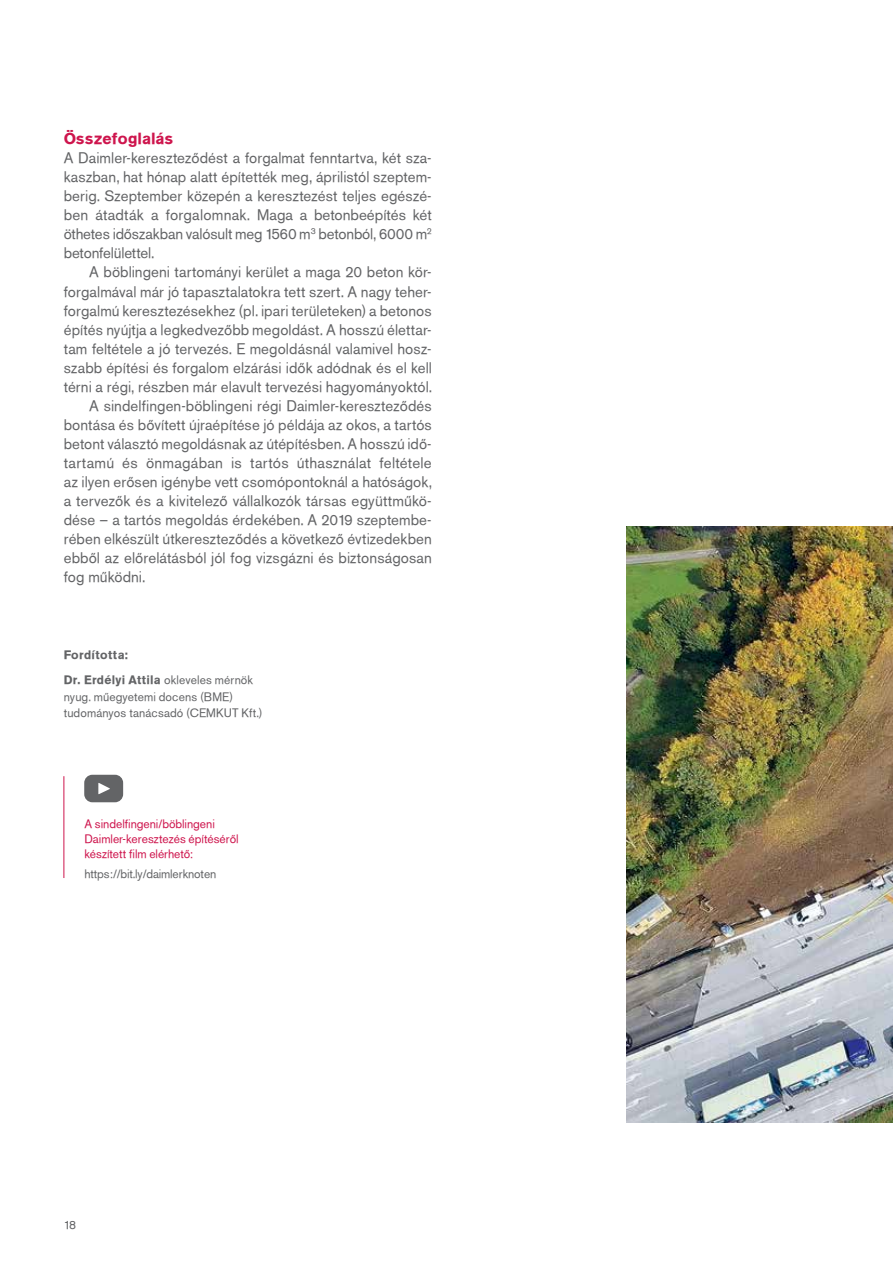
<style>
.page{position:relative;width:893px;height:1263px;background:#fff}
.page>*{position:absolute;margin:0;border:0;box-sizing:border-box;transform-origin:0 0}
.t1{font:700 15.75px "Akzidenz Grotesk PFL";letter-spacing:.015em;color:#ce154d}
.t2{font:15px/19px "Akzidenz Grotesk PFL";letter-spacing:.025em;color:#636466;text-align:justify}
.t3{font:12px/16.5px "Akzidenz Grotesk PFL";letter-spacing:.025em;color:#636466}
.t4{font:12px/15.1px "Akzidenz Grotesk PFL";letter-spacing:.02em;color:#ce154d}
.t5{font:700 12px/25.5px "Akzidenz Grotesk PFL";letter-spacing:.025em;color:#636466}
.s1{font-weight:400}
</style>
<div class="page">
<img style="left:626px;top:527px;width:267px;height:596px">
<svg style="left:84px;top:775px;width:39px;height:27px"></svg>
<hr style="left:64px;top:776px;width:1px;height:102px;background:#ce154d">
<p class="t1" style="left:64px;top:128px;width:111px">Összefoglalás</p>
<p class="t2" style="left:64px;top:148px;width:369px">A Daimler-kereszteződést a forgalmat fenntartva, két sza&shy;kaszban, hat hónap alatt építették meg, áprilistól szeptem&shy;berig. Szeptember közepén a keresztezést teljes egészé&shy;ben átadták a forgalomnak. Maga a betonbeépítés két öthetes időszakban valósult meg 1560 m<sup>3</sup> betonból, 6000 m<sup>2 </sup>betonfelülettel.</p>
<p class="t2" style="left:89px;top:263px;width:344px">A böblingeni tartományi kerület a maga 20 beton kör-</p>
<p class="t2" style="left:64px;top:282px;width:369px">forgalmával már jó tapasztalatokra tett szert. A nagy teher-</p>
<p class="t2" style="left:64px;top:301px;width:369px">forgalmú keresztezésekhez (pl. ipari területeken) a betonos</p>
<p class="t2" style="left:64px;top:320px;width:369px">építés nyújtja a legkedvezőbb megoldást. A hosszú élettar-</p>
<p class="t2" style="left:64px;top:339px;width:369px">tam feltétele a jó tervezés. E megoldásnál valamivel hos -</p>
<p class="t2" style="left:64px;top:358px;width:369px">szabb építési és forgalom elzárási idők adódnak és el kell</p>
<p class="t2" style="left:64px;top:377px;width:369px">térni a régi, részben már elavult tervezési hagyományoktól.</p>
<p class="t2" style="left:89px;top:396px;width:344px">A sindelfingen-böblingeni régi Daimler-kereszteződés</p>
<p class="t2" style="left:64px;top:415px;width:369px">bontása és bővített újraépítése jó példája az okos, a tartós</p>
<p class="t2" style="left:64px;top:434px;width:369px">betont választó megoldásnak az útépítésben. A hosszú idő-</p>
<p class="t2" style="left:64px;top:453px;width:369px">tartamú és önmagában is tartós úthasználat feltétele</p>
<p class="t2" style="left:64px;top:472px;width:369px">az ilyen erősen igénybe vett csomópontoknál a hatóságok,</p>
<p class="t2" style="left:64px;top:491px;width:369px">a tervezők és a kivitelező vállalkozók társas együttműkö-</p>
<p class="t2" style="left:64px;top:510px;width:369px">dése – a tartós megoldás érdekében. A 2019 szeptembe-</p>
<p class="t2" style="left:64px;top:529px;width:369px">rében elkészült útkereszteződés a következő évtizedekben</p>
<p class="t2" style="left:64px;top:548px;width:369px">ebből az előrelátásból jól fog vizsgázni és biztonságosan</p>
<p class="t2" style="left:64px;top:567px;width:83px">fog működni.</p>
<p class="t5" style="left:64px;top:642px;width:191px">Fordította:<br>Dr. Erdélyi Attila <span class="s1">okleveles mérnök</span></p>
<p class="t3" style="left:64px;top:688px;width:200px">nyug. műegyetemi docens (BME) tudományos tanácsadó (CEMKUT Kft.)</p>
<p class="t4" style="left:85px;top:816px;width:155px">A sindelfingeni/böblingeni<br>Daimler-keresztezés építéséről készített film elérhető:</p>
<p class="t3" style="left:85px;top:865px;width:133px">https://bit.ly/daimlerknoten</p>
<p class="t3" style="left:64px;top:1216px;width:14px">18</p>
</div>
